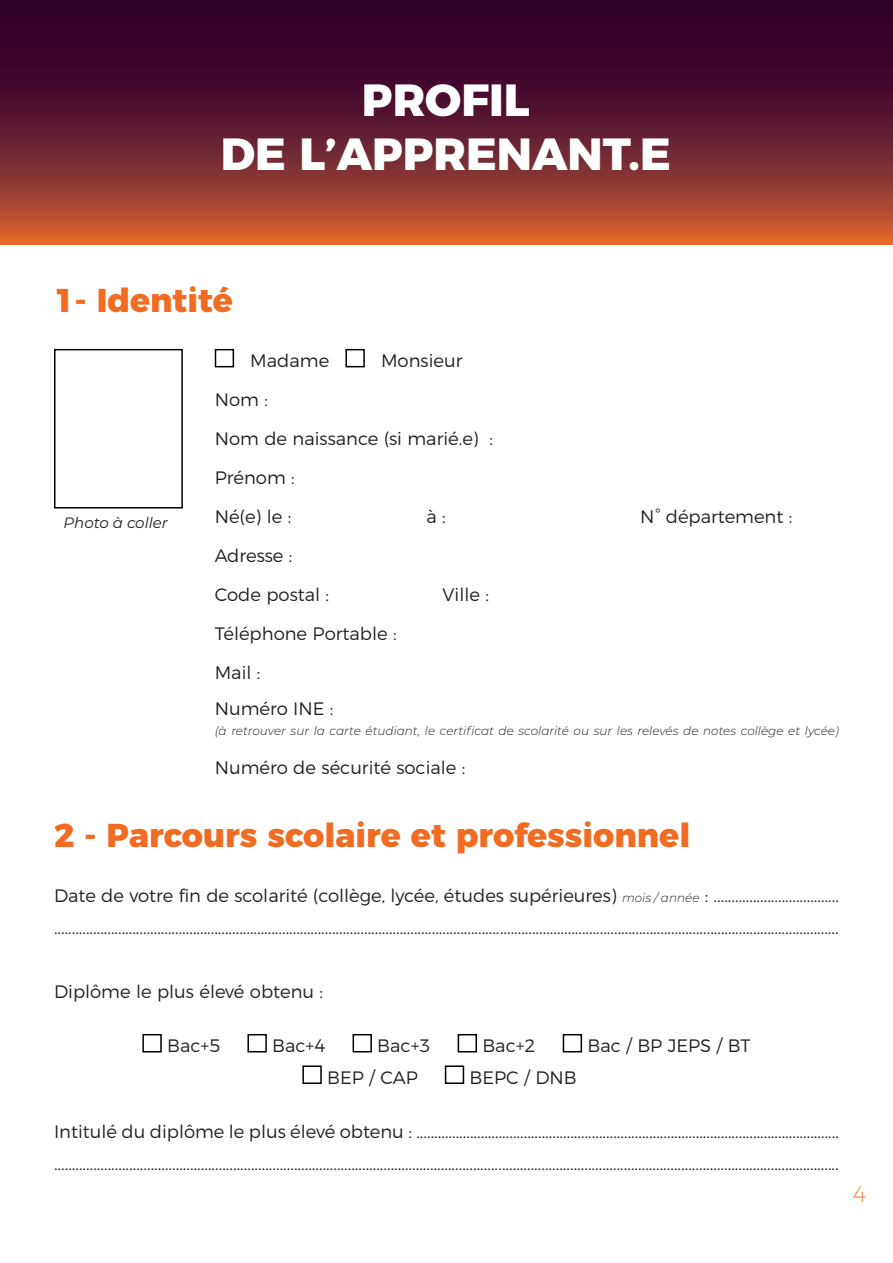
<style>
.page{position:relative;width:893px;height:1263px;background:#fff}
.page>*{position:absolute;margin:0;border:0;box-sizing:border-box;transform-origin:0 0}
.t1{font:800 45px/54px "Montserrat";color:#fff;text-align:center}
.t2{font:800 33px "Montserrat";color:#f16c22}
.t3{font:200 22.5px "Montserrat";color:#f16c22}
.t4{font:300 18px/39px "Montserrat";color:#231f20}
.t5{font:italic 15px "Montserrat";color:#231f20}
.t6{font:italic 300 12px "Montserrat";color:#231f20}
.s1{font-style:italic;font-size:12px}
</style>
<div class="page">
<svg style="left:0;top:0;width:893px;height:244px;background:#69212e"></svg>
<div style="left:215px;top:349px;width:19px;height:18px;border:2px solid #000"></div>
<div style="left:345px;top:349px;width:20px;height:18px;border:2px solid #000"></div>
<div style="left:54px;top:349px;width:129px;height:159px;border:2px solid #000"></div>
<div style="left:142px;top:1034px;width:20px;height:18px;border:2px solid #000"></div>
<div style="left:247px;top:1034px;width:20px;height:18px;border:2px solid #000"></div>
<div style="left:353px;top:1034px;width:19px;height:18px;border:2px solid #000"></div>
<div style="left:458px;top:1034px;width:19px;height:18px;border:2px solid #000"></div>
<div style="left:563px;top:1034px;width:19px;height:18px;border:2px solid #000"></div>
<div style="left:302px;top:1065px;width:20px;height:19px;border:2px solid #000"></div>
<div style="left:445px;top:1065px;width:19px;height:19px;border:2px solid #000"></div>
<h1 class="t1" style="left:221px;top:69px;width:451px">PROFIL<br>DE L’APPRENANT.E</h1>
<h2 class="t2" style="left:54px;top:273px;width:181px">1- Identité</h2>
<p class="t5" style="left:63px;top:512px;width:106px">Photo à coller</p>
<p class="t4" style="left:250px;top:340px;width:80px">Madame</p>
<p class="t4" style="left:381px;top:340px;width:83px">Monsieur</p>
<p class="t4" style="left:215px;top:379px;width:280px">Nom :<br>Nom de naissance (si marié.e) :<br>Prénom :<br>Né(e) le :</p>
<p class="t4" style="left:426px;top:496px;width:21px">à :</p>
<p class="t4" style="left:640px;top:496px;width:154px">N° département :</p>
<p class="t4" style="left:215px;top:535px;width:116px">Adresse :<br>Code postal :</p>
<p class="t4" style="left:443px;top:574px;width:48px">Ville :</p>
<p class="t4" style="left:215px;top:613px;width:183px">Téléphone Portable :<br>Mail :</p>
<p class="t4" style="left:215px;top:688px;width:120px">Numéro INE :</p>
<p class="t6" style="left:215px;top:722px;width:626px">(à retrouver sur la carte étudiant, le certificat de scolarité ou sur les relevés de notes collège et lycée)</p>
<p class="t4" style="left:215px;top:746px;width:252px">Numéro de sécurité sociale :</p>
<h2 class="t2" style="left:54px;top:808px;width:638px">2 - Parcours scolaire et professionnel</h2>
<p class="t4" style="left:54px;top:878px;width:786px;line-height:31.5px">Date de votre fin de scolarité (collège, lycée, études supérieures) <span class="s1">mois / année</span> : ................................... ............................................................................................................................................................................................................................</p>
<p class="t4" style="left:54px;top:971px;width:271px">Diplôme le plus élevé obtenu :</p>
<p class="t4" style="left:167px;top:1025px;width:55px">Bac+5</p>
<p class="t4" style="left:272px;top:1025px;width:55px">Bac+4</p>
<p class="t4" style="left:377px;top:1025px;width:55px">Bac+3</p>
<p class="t4" style="left:482px;top:1025px;width:55px">Bac+2</p>
<p class="t4" style="left:587px;top:1025px;width:165px">Bac / BP JEPS / BT</p>
<p class="t4" style="left:327px;top:1056px;width:92px">BEP / CAP</p>
<p class="t4" style="left:470px;top:1056px;width:109px">BEPC / DNB</p>
<p class="t4" style="left:54px;top:1114px;width:786px;line-height:31.5px">Intitulé du diplôme le plus élevé obtenu : ...................................................................................................................... ...........................................................................................................................................................................................................................</p>
<p class="t3" style="left:853px;top:1177px;width:15px">4</p>
</div>
